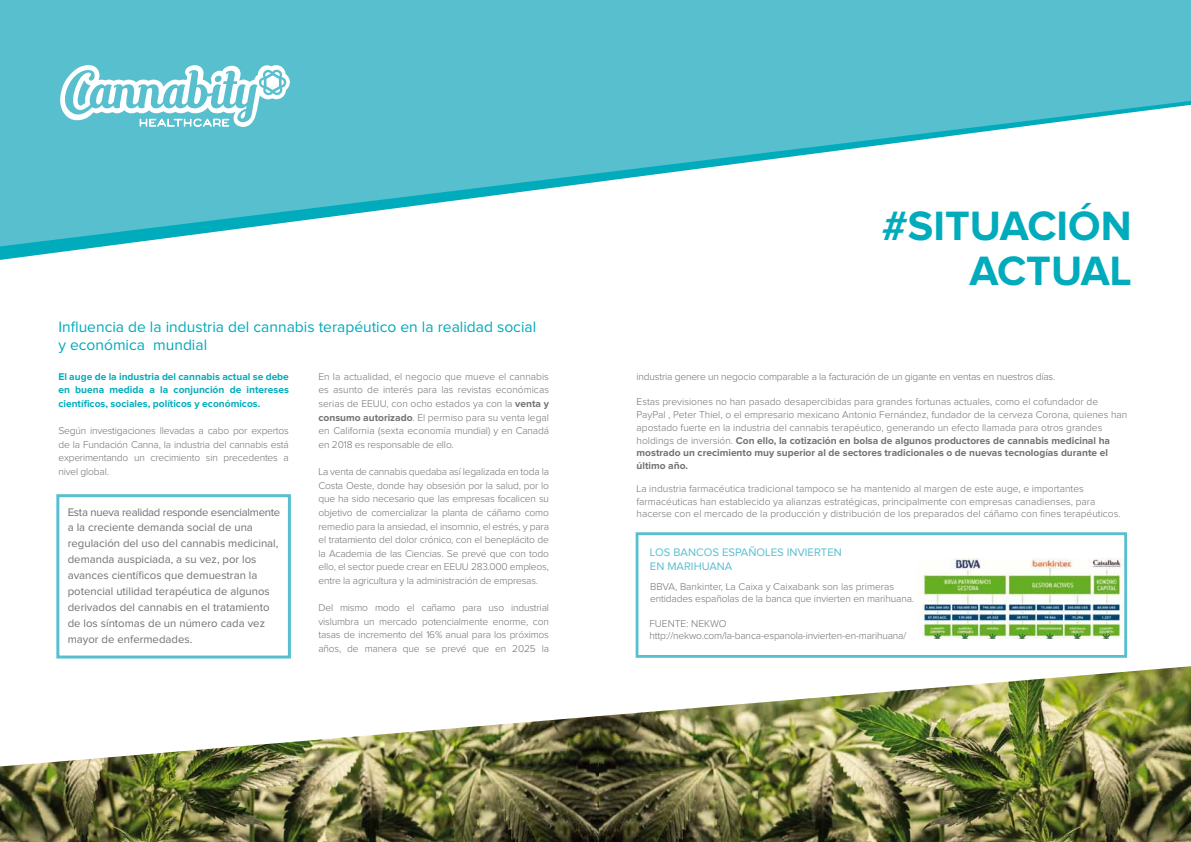
<style>
.page{position:relative;width:1191px;height:842px;background:#fff}
.page>*{position:absolute;margin:0;border:0;box-sizing:border-box;transform-origin:0 0}
.t1{font:700 42.5px/45.4px "Proxima Nova";color:#00abbb;text-align:right}
.t2{font:15.6px/18.4px "Proxima Nova";color:#00abbb}
.t3{font:11.3px/15.9px "Proxima Nova";color:#707173}
.t4{font:11.3px/14.2px "Proxima Nova";color:#58bfcf}
.t5{font:300 10.2px/13.6px "Proxima Nova";color:#707173;text-align:justify}
.t6{font:700 10.2px/13.6px "Proxima Nova";color:#00abbb;text-align:justify}
.s1{font-weight:700}
</style>
<div class="page">
<img style="left:916px;top:558px;width:212px;height:80px">
<div style="left:635px;top:532px;width:492px;height:126px;border:3px solid #58bfcf"></div>
<div style="left:56px;top:494px;width:235px;height:164px;border:3px solid #58bfcf"></div>
<img style="left:599px;top:666px;width:592px;height:176px">
<img style="left:0;top:716px;width:599px;height:126px">
<svg style="left:0;top:0;width:1191px;height:246px;fill:#58bfcf"></svg>
<svg style="left:60px;top:65px;width:230px;height:74px"></svg>
<h2 class="t2" style="left:58px;top:318px;width:479px">Influencia de la industria del cannabis terapéutico en la realidad social y económica mundial</h2>
<p class="t6" style="left:58px;top:370px;width:232px">El auge de la industria del cannabis actual se debe en buena medida a la conjunción de intereses científicos, sociales, políticos y económicos.</p>
<p class="t5" style="left:58px;top:424px;width:232px">Según investigaciones llevadas a cabo por expertos de la Fundación Canna, la industria del cannabis está experimentando un crecimiento sin precedentes a nivel global.</p>
<p class="t3" style="left:68px;top:504px;width:214px">Esta nueva realidad responde esencialmente a la creciente demanda social de una regulación del uso del cannabis medicinal, demanda auspiciada, a su vez, por los avances científicos que demuestran la potencial utilidad terapéutica de algunos derivados del cannabis en el tratamiento de los síntomas de un número cada vez mayor de enfermedades.</p>
<p class="t5" style="left:318px;top:370px;width:232px">En la actualidad, el negocio que mueve el cannabis es asunto de interés para las revistas económicas serias de EEUU, con ocho estados ya con la <span class="s1">venta y consumo autorizado</span>. El permiso para su venta legal en California (sexta economía mundial) y en Canadá en 2018 es responsable de ello.</p>
<p class="t5" style="left:318px;top:465px;width:232px">La venta de cannabis quedaba así legalizada en toda la Costa Oeste, donde hay obsesión por la salud, por lo que ha sido necesario que las empresas focalicen su objetivo de comercializar la planta de cáñamo como remedio para la ansiedad, el insomnio, el estrés, y para el tratamiento del dolor crónico, con el beneplácito de la Academia de las Ciencias. Se prevé que con todo ello, el sector puede crear en EEUU 283.000 empleos, entre la agricultura y la administración de empresas.</p>
<p class="t5" style="left:318px;top:601px;width:232px">Del mismo modo el cañamo para uso industrial vislumbra un mercado potencialmente enorme, con tasas de incremento del 16% anual para los próximos años, de manera que se prevé que en 2025 la</p>
<h1 class="t1" style="left:881px;top:205px;width:252px">#SITUACIÓN<br>ACTUAL</h1>
<p class="t5" style="left:636px;top:370px;width:420px">industria genere un negocio comparable a la facturación de un gigante en ventas en nuestros días.</p>
<p class="t5" style="left:636px;top:396px;width:492px;line-height:12.8px;text-align:left">Estas previsiones no han pasado desapercibidas para grandes fortunas actuales, como el cofundador de PayPal , Peter Thiel, o el empresario mexicano Antonio Fernández, fundador de la cerveza Corona, quienes han apostado fuerte en la industria del cannabis terapéutico, generando un efecto llamada para otros grandes holdings de inversión. <span class="s1">Con ello, la cotización en bolsa de algunos productores de cannabis medicinal ha mostrado un crecimiento muy superior al de sectores tradicionales o de nuevas tecnologías durante el último año.</span></p>
<p class="t5" style="left:636px;top:482px;width:485px;line-height:12.8px;text-align:left">La industria farmacéutica tradicional tampoco se ha mantenido al margen de este auge, e importantes farmacéuticas han establecido ya alianzas estratégicas, principalmente con empresas canadienses, para hacerse con el mercado de la producción y distribución de los preparados del cáñamo con fines terapéuticos.</p>
<p class="t4" style="left:650px;top:545px;width:193px">LOS BANCOS ESPAÑOLES INVIERTEN<br>EN MARIHUANA</p>
<p class="t5" style="left:650px;top:580px;width:266px;line-height:12.8px">BBVA, Bankinter, La Caixa y Caixabank son las primeras entidades españolas de la banca que invierten en marihuana.</p>
<p class="t5" style="left:649px;top:617px;width:258px;line-height:12.8px">FUENTE: NEKWO http://nekwo.com/la-banca-espanola-invierten-en-marihuana/</p>
</div>
